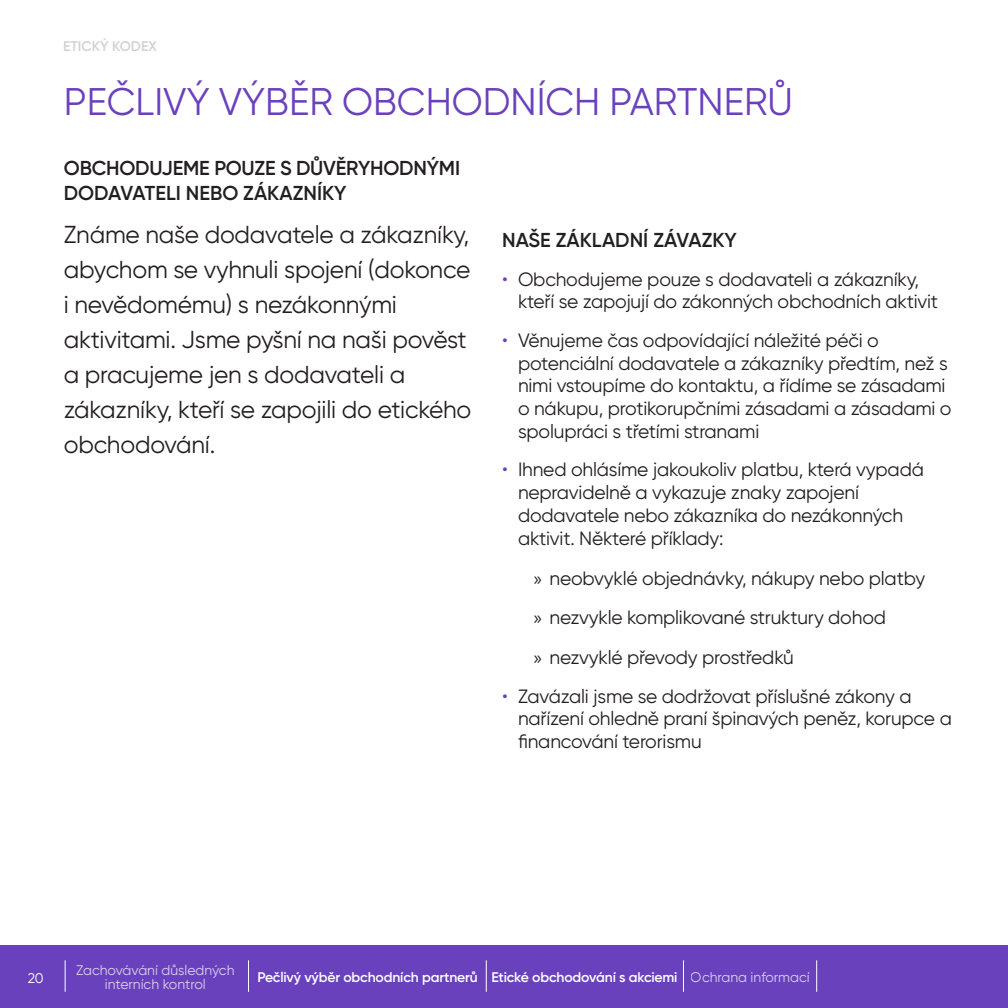
<style>
.page{position:relative;width:1008px;height:1008px;background:#fff}
.page>*{position:absolute;margin:0;border:0;box-sizing:border-box;transform-origin:0 0}
.TopicUppercase_PURPL{font:38.5px "Gilroy";color:#6a41bd}
.subheadtextuppercaps{font:24.5px/35px "Gilroy";letter-spacing:-.01em;color:#231f20}
.subheadtextuppercaps-2{font:600 20.12px/24.5px "Gilroy";letter-spacing:-.01em;color:#231f20}
.Intro_text{font:600 20.12px "Gilroy";color:#231f20}
.t1{font:19.25px/22.8px "Gilroy";letter-spacing:-.01em;color:#231f20}
.t2{font:600 14px "Gilroy";letter-spacing:-.01em;color:#fff}
.t3{font:14px/14px "Gilroy";color:#fff;text-align:center}
.t4{font:600 14px "Gilroy";color:#d1d2d4}
.s1{color:#6a41bd}
.s2{font-family:"Myriad Pro"}
.s3{font-weight:400}
</style>
<div class="page">
<div style="left:0;top:945px;width:1008px;height:63px;background:#6a41bd"></div>
<hr style="left:248px;top:960px;width:1px;height:32px;background:#fff">
<hr style="left:486px;top:960px;width:1px;height:32px;background:#fff">
<hr style="left:683px;top:960px;width:1px;height:32px;background:#fff">
<hr style="left:816px;top:960px;width:1px;height:32px;background:#fff">
<hr style="left:65px;top:960px;width:1px;height:32px;background:#fff">
<p class="t4" style="left:63px;top:38px;width:95px">ETICKÝ KODEX</p>
<p class="TopicUppercase_PURPL" style="left:64px;top:78px;width:730px">PEČLIVÝ VÝBĚR OBCHODNÍCH PARTNERŮ</p>
<p class="subheadtextuppercaps-2" style="left:64px;top:156px;width:398px">OBCHODUJEME POUZE S DŮVĚRYHODNÝMI<br>DODAVATELI NEBO ZÁKAZNÍKY</p>
<p class="subheadtextuppercaps" style="left:64px;top:217px;width:409px">Známe naše dodavatele a zákazníky, abychom se vyhnuli spojení (dokonce i nevědomému) s nezákonnými aktivitami. Jsme pyšní na naši pověst a pracujeme jen s dodavateli a zákazníky, kteří se zapojili do etického obchodování.</p>
<p class="Intro_text" style="left:502px;top:228px;width:236px">NAŠE ZÁKLADNÍ ZÁVAZKY</p>
<p class="t1" style="left:518px;top:267px;width:422px;text-indent:-16px"><span class="s1">•</span> Obchodujeme pouze s dodavateli a zákazníky, kteří se zapojují do zákonných obchodních aktivit</p>
<p class="t1" style="left:518px;top:329px;width:435px;text-indent:-16px"><span class="s1">•</span> Věnujeme čas odpovídající náležité péči o potenciální dodavatele a zákazníky předtím, než s nimi vstoupíme do kontaktu, a řídíme se zásadami o nákupu, protikorupčními zásadami a zásadami o spolupráci s třetími stranami</p>
<p class="t1" style="left:518px;top:458px;width:407px;text-indent:-16px"><span class="s1">•</span> Ihned ohlásíme jakoukoliv platbu, která vypadá nepravidelně a vykazuje znaky zapojení dodavatele nebo zákazníka do nezákonných aktivit. Některé příklady:</p>
<p class="t1" style="left:534px;top:566px;width:393px"><span class="s2">»</span> neobvyklé objednávky, nákupy nebo platby</p>
<p class="t1" style="left:534px;top:606px;width:354px"><span class="s2">»</span> nezvykle komplikované struktury dohod</p>
<p class="t1" style="left:534px;top:646px;width:262px"><span class="s2">»</span> nezvyklé převody prostředků</p>
<p class="t1" style="left:518px;top:684px;width:435px;text-indent:-16px"><span class="s1">•</span> Zavázali jsme se dodržovat příslušné zákony a nařízení ohledně praní špinavých peněz, korupce a financování terorismu</p>
<p class="t3" style="left:28px;top:971px;width:18px">20</p>
<p class="t3" style="left:76px;top:963px;width:160px">Zachovávání důsledných interních kontrol</p>
<p class="t2" style="left:257px;top:968px;width:222px">Pečlivý výběr obchodních partnerů</p>
<p class="t2" style="left:491px;top:968px;width:320px">Etické obchodování s akciemi <span class="s3">Ochrana informací</span></p>
</div>
